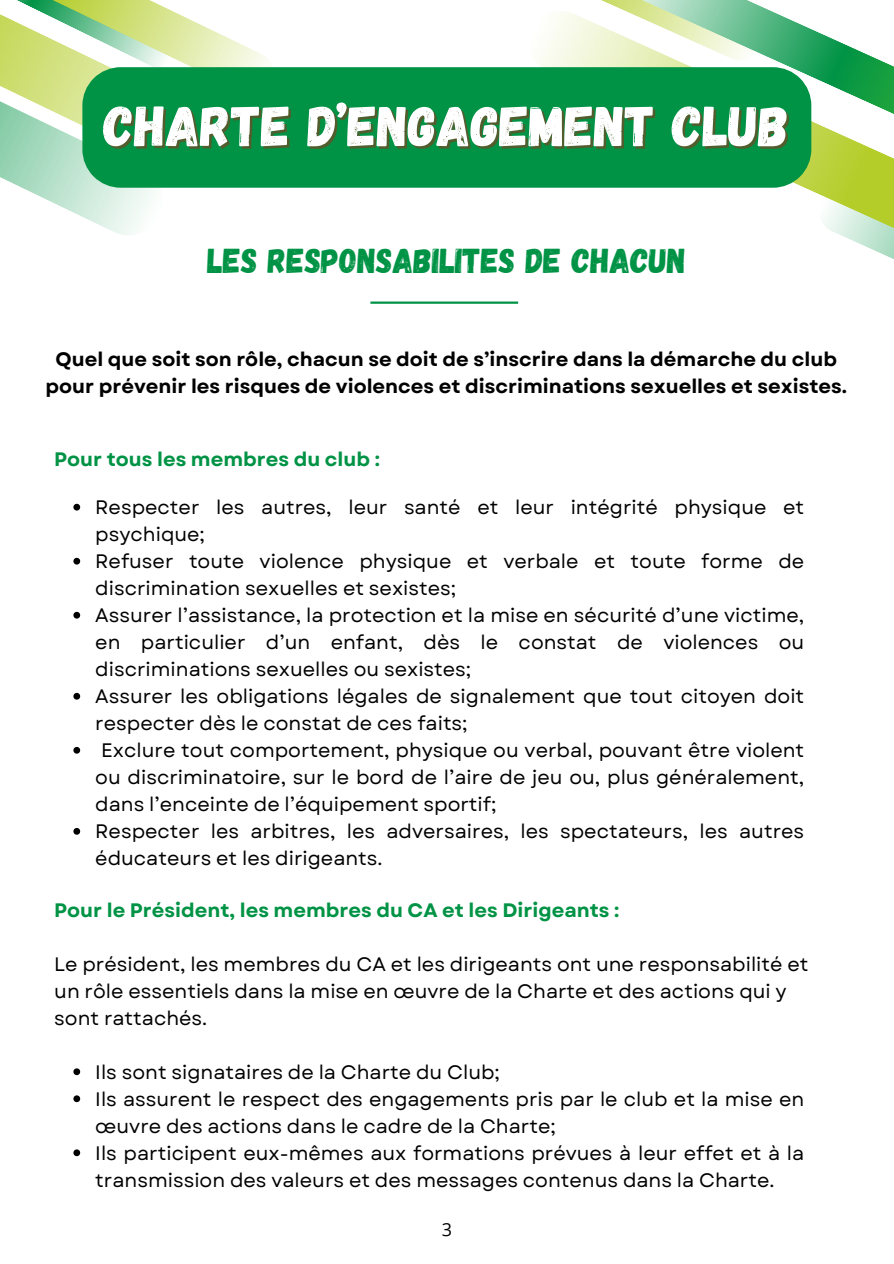
<style>
.page{position:relative;width:894px;height:1264px;background:#fff}
.page>*{position:absolute;margin:0;border:0;box-sizing:border-box;transform-origin:0 0}
.t1{font:56.85px "Gagalin";color:#fff}
.t2{font:34.5px "Gagalin";color:#009345}
.t3{font:19.5px/27px "Garet";color:#000}
.t4{font:700 19.5px/27px "Garet";color:#000;text-align:center}
.t5{font:700 19.5px "Garet";color:#009345}
.t6{font:18px "Open Sans";color:#000}
</style>
<div class="page">
<svg style="left:537px;top:0;width:356px;height:259px"></svg>
<svg style="left:0;top:0;width:269px;height:235px"></svg>
<div style="left:82px;top:67px;width:729px;height:121px;background:#009345"></div>
<div style="left:605px;top:214px;width:59px;height:50px;background:#fff"></div>
<hr style="left:370px;top:301px;width:148px;height:3px;background:#009345">
<svg style="left:73px;top:504px;width:7px;height:6px"></svg>
<svg style="left:73px;top:558px;width:7px;height:6px"></svg>
<svg style="left:73px;top:612px;width:7px;height:6px"></svg>
<svg style="left:73px;top:693px;width:7px;height:6px"></svg>
<svg style="left:73px;top:747px;width:7px;height:6px"></svg>
<svg style="left:73px;top:828px;width:7px;height:6px"></svg>
<svg style="left:73px;top:1068px;width:7px;height:7px"></svg>
<svg style="left:73px;top:1095px;width:7px;height:7px"></svg>
<svg style="left:73px;top:1149px;width:7px;height:7px"></svg>
<h1 class="t1" style="left:104px;top:89px;width:686px">CHARTE D’ENGAGEMENT CLUB</h1>
<p class="t2" style="left:207px;top:238px;width:479px">LES RESPONSABILITES DE CHACUN</p>
<p class="t4" style="left:45px;top:345px;width:802px">Quel que soit son rôle, chacun se doit de s’inscrire dans la démarche du club pour prévenir les risques de violences et discriminations sexuelles et sexistes.</p>
<h2 class="t5" style="left:54px;top:444px;width:327px">Pour tous les membres du club :</h2>
<p class="t3" style="left:95px;top:493px;width:710px">Respecter les autres, leur santé et leur intégrité physique et psychique;</p>
<p class="t3" style="left:95px;top:547px;width:710px">Refuser toute violence physique et verbale et toute forme de discrimination sexuelles et sexistes;</p>
<p class="t3" style="left:95px;top:601px;width:710px;text-align:justify">Assurer l’assistance, la protection et la mise en sécurité d’une victime, en particulier d’un enfant, dès le constat de violences ou discriminations sexuelles ou sexistes;</p>
<p class="t3" style="left:95px;top:682px;width:710px">Assurer les obligations légales de signalement que tout citoyen doit respecter dès le constat de ces faits;</p>
<p class="t3" style="left:95px;top:736px;width:710px;text-align:justify">Exclure tout comportement, physique ou verbal, pouvant être violent ou discriminatoire, sur le bord de l’aire de jeu ou, plus généralement, dans l’enceinte de l’équipement sportif;</p>
<p class="t3" style="left:95px;top:817px;width:710px">Respecter les arbitres, les adversaires, les spectateurs, les autres éducateurs et les dirigeants.</p>
<h3 class="t5" style="left:54px;top:895px;width:566px">Pour le Président, les membres du CA et les Dirigeants :</h3>
<h3 class="t3" style="left:54px;top:950px;width:755px">Le président, les membres du CA et les dirigeants ont une responsabilité et un rôle essentiels dans la mise en œuvre de la Charte et des actions qui y sont rattachés.</h3>
<p class="t3" style="left:95px;top:1058px;width:406px">Ils sont signataires de la Charte du Club;</p>
<p class="t3" style="left:95px;top:1085px;width:710px">Ils assurent le respect des engagements pris par le club et la mise en œuvre des actions dans le cadre de la Charte;</p>
<p class="t3" style="left:95px;top:1139px;width:710px">Ils participent eux-mêmes aux formations prévues à leur effet et à la transmission des valeurs et des messages contenus dans la Charte.</p>
<p class="t6" style="left:441px;top:1216px;width:12px">3</p>
</div>
